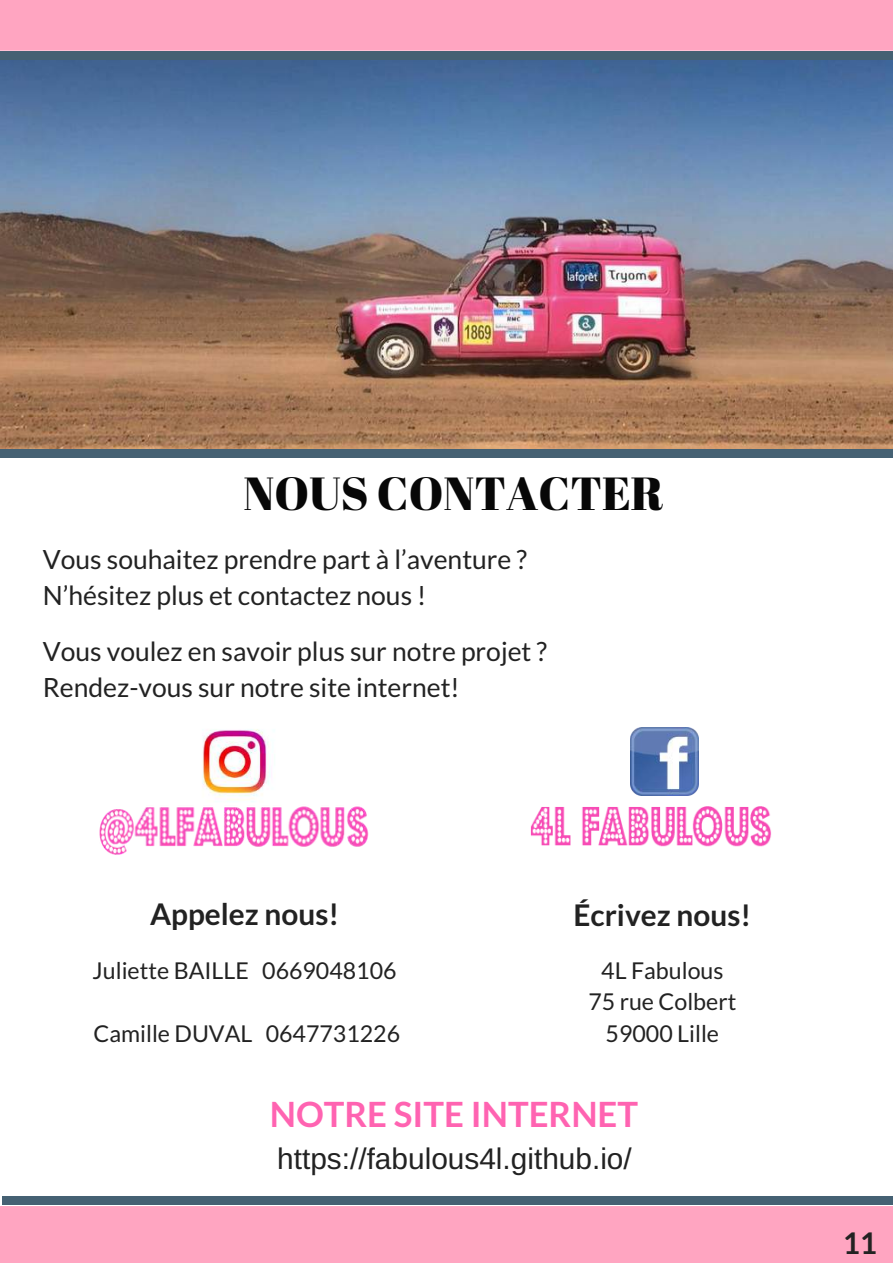
<style>
.page{position:relative;width:893px;height:1263px;background:#fff}
.page>*{position:absolute;margin:0;border:0;box-sizing:border-box;transform-origin:0 0}
.t1{font:46.35px "Abril Fatface";color:#070707}
.t2{font:700 34.8px "Lato";color:#ff63b1}
.t3{font:29.85px "Arimo";color:#222}
.t4{font:700 29.85px "Lato";color:#222}
.t5{font:26.55px/36px "Lato";color:#222}
.t6{font:23.25px/31.5px "Lato";color:#222;text-align:center}
</style>
<div class="page">
<img style="left:0;top:60px;width:893px;height:389px">
<div style="left:0;top:1206px;width:893px;height:57px;background:#ffa5c1"></div>
<div style="left:0;top:0;width:893px;height:51px;background:#ffa5c1"></div>
<div style="left:0;top:51px;width:43px;height:9px;background:#456173"></div>
<div style="left:41px;top:51px;width:337px;height:9px;background:#456173"></div>
<div style="left:377px;top:51px;width:338px;height:9px;background:#456173"></div>
<div style="left:714px;top:51px;width:179px;height:9px;background:#456173"></div>
<img style="left:202px;top:729px;width:68px;height:67px">
<img style="left:530px;top:806px;width:241px;height:41px">
<img style="left:99px;top:796px;width:270px;height:59px">
<div style="left:0;top:449px;width:43px;height:8px;background:#456173"></div>
<div style="left:41px;top:449px;width:337px;height:8px;background:#456173"></div>
<div style="left:377px;top:449px;width:337px;height:8px;background:#456173"></div>
<div style="left:713px;top:449px;width:180px;height:8px;background:#456173"></div>
<div style="left:2px;top:1196px;width:48px;height:9px;background:#456173"></div>
<div style="left:49px;top:1196px;width:337px;height:9px;background:#456173"></div>
<div style="left:385px;top:1196px;width:338px;height:9px;background:#456173"></div>
<div style="left:722px;top:1196px;width:171px;height:9px;background:#456173"></div>
<img style="left:631px;top:727px;width:67px;height:68px">
<h1 class="t1" style="left:243px;top:461px;width:422px">NOUS CONTACTER</h1>
<p class="t5" style="left:43px;top:540px;width:486px">Vous souhaitez prendre part à l’aventure ?<br>N’hésitez plus et contactez nous !</p>
<p class="t5" style="left:43px;top:633px;width:506px">Vous voulez en savoir plus sur notre projet ?<br>Rendez-vous sur notre site internet!</p>
<p class="t4" style="left:150px;top:895px;width:191px">Appelez nous!</p>
<p class="t4" style="left:573px;top:896px;width:179px">Écrivez nous!</p>
<p class="t6" style="left:93px;top:954px;width:306px">Juliette BAILLE 0669048106</p>
<p class="t6" style="left:588px;top:954px;width:149px">4L Fabulous<br>75 rue Colbert<br>59000 Lille</p>
<p class="t6" style="left:94px;top:1017px;width:308px">Camille DUVAL 0647731226</p>
<h2 class="t2" style="left:270px;top:1093px;width:370px">NOTRE SITE INTERNET</h2>
<p class="t3" style="left:277px;top:1142px;width:356px">https://fabulous4l.github.io/</p>
<p class="t4" style="left:843px;top:1225px;width:36px">11</p>
</div>
